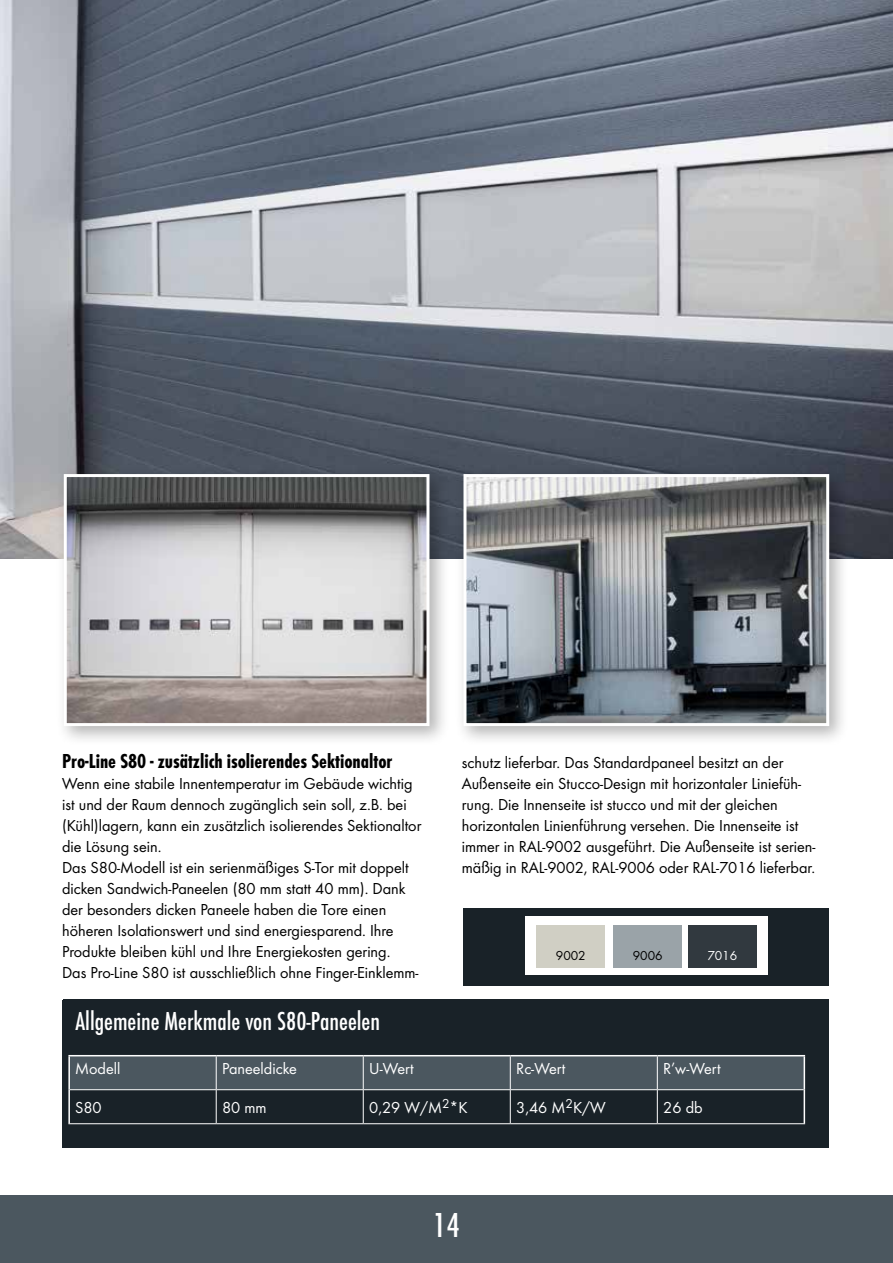
<style>
.page{position:relative;width:893px;height:1263px;background:#fff}
.page>*{position:absolute;margin:0;border:0;box-sizing:border-box;transform-origin:0 0}
.t1{font:500 36px "Futura Con";color:#fff}
.t2{font:500 27px "Futura Con";color:#fff}
.t3{font:700 21px "Futura Con";color:#000}
.t4{font:16.5px/21px "Futura Boo";color:#000}
.t5{font:16.5px "Futura Boo";color:#fff}
.t6{font:13.5px "Futura Boo";color:#000}
.t7{font:13.5px "Futura Boo";color:#fff}
</style>
<div class="page">
<img style="left:0;top:0;width:893px;height:558px">
<div style="left:0;top:1195px;width:893px;height:68px;background:#4b575f"></div>
<div style="left:455px;top:466px;width:394px;height:280px;background:#000;opacity:.3"></div>
<img style="left:467px;top:478px;width:358px;height:244px">
<div style="left:463px;top:474px;width:366px;height:252px;border:3px solid #fff"></div>
<div style="left:55px;top:466px;width:395px;height:280px;background:#000;opacity:.3"></div>
<img style="left:68px;top:478px;width:357px;height:244px">
<div style="left:64px;top:474px;width:365px;height:252px;border:3px solid #fff"></div>
<div style="left:463px;top:908px;width:366px;height:77px;background:#192228"></div>
<div style="left:525px;top:916px;width:242px;height:59px;background:#fff"></div>
<div style="left:537px;top:925px;width:68px;height:43px;background:#d0cfc4"></div>
<div style="left:613px;top:925px;width:68px;height:43px;background:#9aa3a8"></div>
<div style="left:688px;top:925px;width:68px;height:43px;background:#31393f"></div>
<div style="left:62px;top:1001px;width:765px;height:147px;background:#192228"></div>
<div style="left:70px;top:1056px;width:734px;height:33px;background:#4b575f"></div>
<hr style="left:216px;top:1056px;width:1px;height:33px;background:#fff">
<hr style="left:363px;top:1056px;width:1px;height:33px;background:#fff">
<hr style="left:510px;top:1056px;width:1px;height:33px;background:#fff">
<hr style="left:657px;top:1056px;width:1px;height:33px;background:#fff">
<hr style="left:70px;top:1089px;width:146px;height:1px;background:#fff">
<hr style="left:216px;top:1089px;width:147px;height:1px;background:#fff">
<hr style="left:216px;top:1090px;width:1px;height:33px;background:#fff">
<hr style="left:363px;top:1089px;width:147px;height:1px;background:#fff">
<hr style="left:363px;top:1090px;width:1px;height:33px;background:#fff">
<hr style="left:510px;top:1089px;width:147px;height:1px;background:#fff">
<hr style="left:510px;top:1090px;width:1px;height:33px;background:#fff">
<hr style="left:657px;top:1089px;width:147px;height:1px;background:#fff">
<hr style="left:657px;top:1090px;width:1px;height:33px;background:#fff">
<hr style="left:68px;top:1123px;width:148px;height:1px;background:#fff">
<hr style="left:216px;top:1123px;width:147px;height:1px;background:#fff">
<hr style="left:363px;top:1123px;width:147px;height:1px;background:#fff">
<hr style="left:510px;top:1123px;width:147px;height:1px;background:#fff">
<hr style="left:657px;top:1123px;width:148px;height:1px;background:#fff">
<hr style="left:68px;top:1055px;width:148px;height:1px;background:#fff">
<hr style="left:68px;top:1056px;width:2px;height:34px;background:#fff">
<hr style="left:216px;top:1055px;width:147px;height:1px;background:#fff">
<hr style="left:363px;top:1055px;width:147px;height:1px;background:#fff">
<hr style="left:510px;top:1055px;width:147px;height:1px;background:#fff">
<hr style="left:657px;top:1055px;width:148px;height:1px;background:#fff">
<hr style="left:804px;top:1056px;width:1px;height:34px;background:#fff">
<hr style="left:68px;top:1090px;width:2px;height:33px;background:#fff">
<hr style="left:804px;top:1090px;width:1px;height:33px;background:#fff">
<p class="t3" style="left:62px;top:749px;width:332px">Pro-Line S80 - zusätzlich isolierendes Sektionaltor</p>
<p class="t4" style="left:62px;top:773px;width:361px">Wenn eine stabile Innentemperatur im Gebäude wichtig ist und der Raum dennoch zugänglich sein soll, z.B. bei (Kühl)lagern, kann ein zusätzlich isolierendes Sektionaltor die Lösung sein.<br>Das S80-Modell ist ein serienmäßiges S-Tor mit doppelt dicken Sandwich-Paneelen (80 mm statt 40 mm). Dank der besonders dicken Paneele haben die Tore einen höheren Isolationswert und sind energiesparend. Ihre Produkte bleiben kühl und Ihre Energiekosten gering.<br>Das Pro-Line S80 ist ausschließlich ohne Finger-Einklemm-</p>
<h2 class="t2" style="left:76px;top:1006px;width:306px">Allgemeine Merkmale von S80-Paneelen</h2>
<p class="t5" style="left:75px;top:1059px;width:47px">Modell</p>
<p class="t5" style="left:222px;top:1059px;width:76px">Paneeldicke</p>
<p class="t5" style="left:369px;top:1059px;width:46px">U-Wert</p>
<p class="t5" style="left:516px;top:1059px;width:51px">Rc-Wert</p>
<p class="t5" style="left:663px;top:1059px;width:59px">R’w-Wert</p>
<p class="t5" style="left:75px;top:1097px;width:28px">S80</p>
<p class="t5" style="left:222px;top:1097px;width:46px">80 mm</p>
<p class="t5" style="left:369px;top:1097px;width:100px">0,29 W/M<sup>2</sup>*K</p>
<p class="t5" style="left:516px;top:1097px;width:91px">3,46 M<sup>2</sup>K/W</p>
<p class="t5" style="left:663px;top:1097px;width:41px">26 db</p>
<p class="t4" style="left:462px;top:752px;width:355px">schutz lieferbar. Das Standardpaneel besitzt an der Außenseite ein Stucco-Design mit horizontaler Liniefüh&shy;rung. Die Innenseite ist stucco und mit der gleichen horizontalen Linienführung versehen. Die Innenseite ist immer in RAL-9002 ausgeführt. Die Außenseite ist serien&shy;mäßig in RAL-9002, RAL-9006 oder RAL-7016 lieferbar.</p>
<p class="t6" style="left:556px;top:948px;width:31px">9002</p>
<p class="t6" style="left:633px;top:948px;width:31px">9006</p>
<p class="t7" style="left:707px;top:948px;width:31px">7016</p>
<h1 class="t1" style="left:433px;top:1205px;width:29px">14</h1>
</div>
